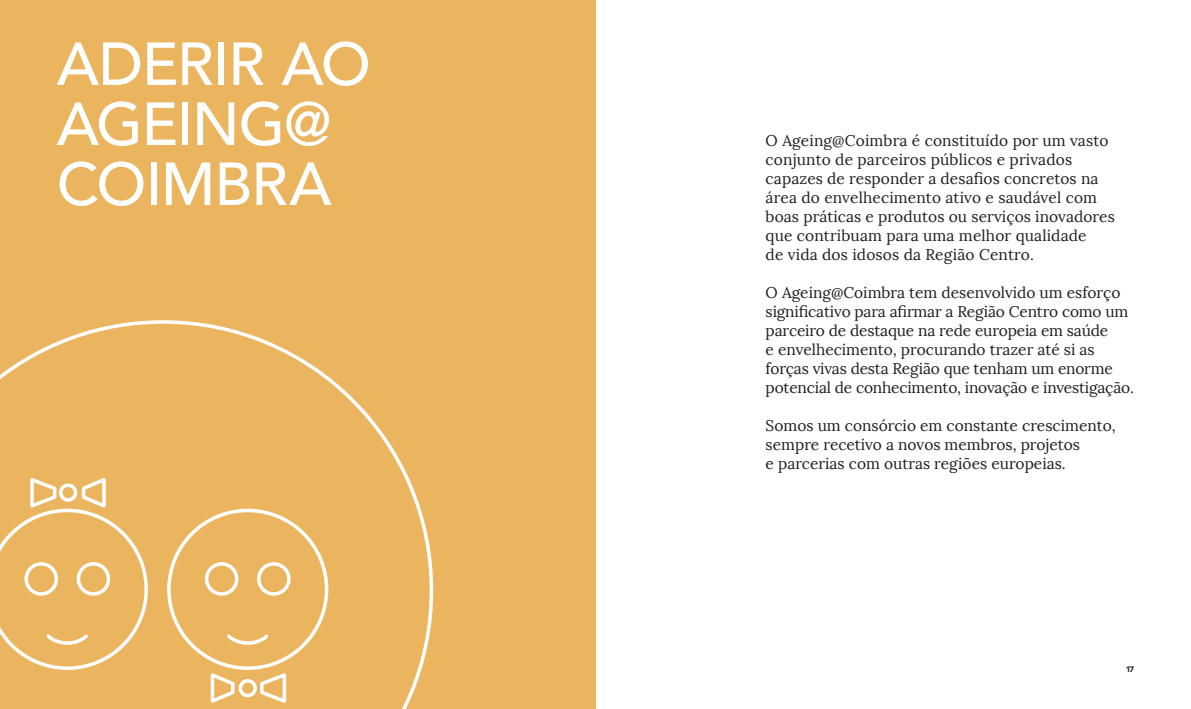
<style>
.page{position:relative;width:1191px;height:709px;background:#fff}
.page>*{position:absolute;margin:0;border:0;box-sizing:border-box;transform-origin:0 0}
.Titulos{font:500 60px/60px "Avenir";letter-spacing:-.02em;color:#fff}
.Texto1ºParagraph{font:15.5px/19px "Lora";color:#231f20}
.t1{font:900 8px "Avenir";color:#231f20}
</style>
<div class="page">
<div style="left:0;top:0;width:595px;height:709px;background:#ebb55f"></div>
<svg style="left:0;top:320px;width:433px;height:389px"></svg>
<svg style="left:0;top:475px;width:330px;height:230px"></svg>
<p class="Titulos" style="left:57px;top:31px;width:315px">ADERIR AO<br>AGEING@</p>
<p class="Titulos" style="left:57px;top:151px;width:276px">COIMBRA</p>
<p class="Texto1ºParagraph" style="left:765px;top:131px;width:351px">O Ageing@Coimbra é constituído por um vasto conjunto de parceiros públicos e privados capazes de responder a desafios concretos na área do envelhecimento ativo e saudável com boas práticas e produtos ou serviços inovadores que contribuam para uma melhor qualidade<br>de vida dos idosos da Região Centro.</p>
<p class="Texto1ºParagraph" style="left:765px;top:283px;width:370px">O Ageing@Coimbra tem desenvolvido um esforço significativo para afirmar a Região Centro como um parceiro de destaque na rede europeia em saúde<br>e envelhecimento, procurando trazer até si as forças vivas desta Região que tenham um enorme potencial de conhecimento, inovação e investigação.</p>
<p class="Texto1ºParagraph" style="left:765px;top:416px;width:351px">Somos um consórcio em constante crescimento, sempre recetivo a novos membros, projetos<br>e parcerias com outras regiões europeias.</p>
<p class="t1" style="left:1125px;top:662px;width:10px">17</p>
</div>
